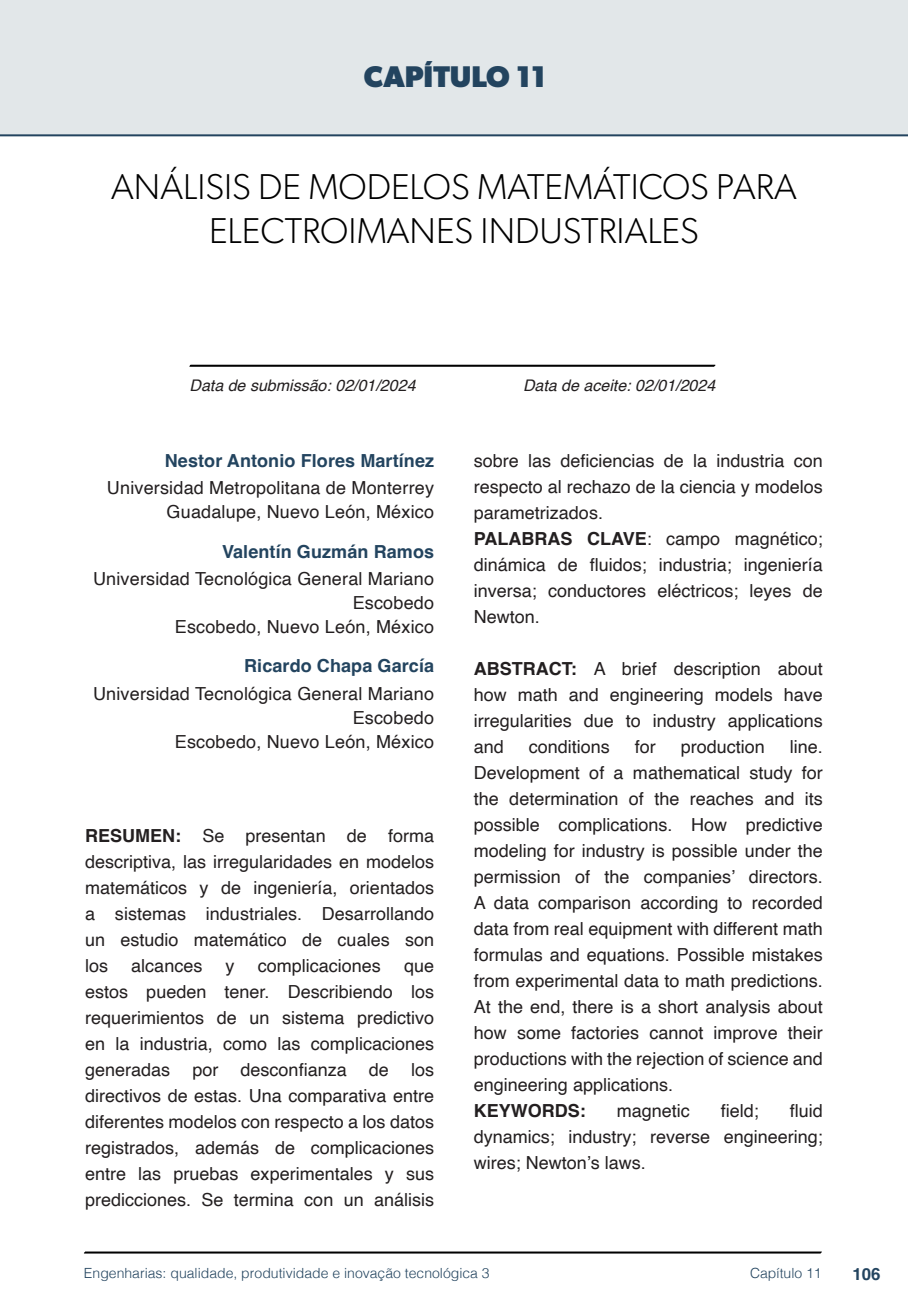
<style>
.page{position:relative;width:908px;height:1304px;background:#fff}
.page>*{position:absolute;margin:0;border:0;box-sizing:border-box;transform-origin:0 0}
.t1{font:300 36px/44px "Gibson";color:#000;text-align:center}
.t2{font:700 30px "Gibson";color:#23445f}
.t3{font:18px/26px "Helvetica";color:#231f20;text-align:justify}
.t4{font:700 18px "Helvetica";letter-spacing:.005em;color:#23445f}
.t5{font:700 18px "Helvetica";color:#231f20}
.t6{font:700 16.8px "Helvetica";color:#23445f}
.t7{font:italic 16px "Helvetica";color:#231f20}
.t8{font:300 14px "Helvetica";color:#23445f}
.s1{font-weight:700}
</style>
<div class="page">
<svg style="left:84px;top:1251px;width:737px;height:3px;background:#515151"></svg>
<svg style="left:189px;top:364px;width:526px;height:3px;background:#4f4f4f"></svg>
<div style="left:0;top:0;width:907px;height:136px;background:#e2e7e9"></div>
<div style="left:44px;top:72px;width:68px;height:61px;background:#e2e7e9"></div>
<h2 class="t2" style="left:364px;top:58px;width:183px">CAPÍTULO 11</h2>
<h1 class="t1" style="left:111px;top:164px;width:686px">ANÁLISIS DE MODELOS MATEMÁTICOS PARA<br>ELECTROIMANES INDUSTRIALES</h1>
<p class="t7" style="left:189px;top:373px;width:227px">Data de submissão: 02/01/2024</p>
<p class="t7" style="left:523px;top:373px;width:194px">Data de aceite: 02/01/2024</p>
<p class="t4" style="left:165px;top:450px;width:270px">Nestor Antonio Flores Martínez</p>
<p class="t3" style="left:107px;top:477px;width:328px;line-height:24px;text-align:right">Universidad Metropolitana de Monterrey<br>Guadalupe, Nuevo León, México</p>
<p class="t4" style="left:222px;top:540px;width:213px">Valentín Guzmán Ramos</p>
<p class="t3" style="left:93px;top:567px;width:342px;line-height:24px;text-align:right">Universidad Tecnológica General Mariano<br>Escobedo<br>Escobedo, Nuevo León, México</p>
<p class="t4" style="left:244px;top:655px;width:191px">Ricardo Chapa García</p>
<p class="t3" style="left:93px;top:682px;width:342px;line-height:24px;text-align:right">Universidad Tecnológica General Mariano<br>Escobedo<br>Escobedo, Nuevo León, México</p>
<p class="t3" style="left:85px;top:823px;width:350px"><span class="s1">RESUMEN:</span> Se presentan de forma descriptiva, las irregularidades en modelos matemáticos y de ingeniería, orientados a sistemas industriales. Desarrollando un estudio matemático de cuales son los</p>
<p class="t3" style="left:131px;top:953px;width:73px">alcances</p>
<p class="t3" style="left:225px;top:953px;width:10px">y</p>
<p class="t3" style="left:257px;top:953px;width:125px">complicaciones</p>
<p class="t3" style="left:85px;top:953px;width:350px;text-indent:319px">que estos pueden tener. Describiendo los requerimientos de un sistema predictivo en la industria, como las complicaciones generadas por desconfianza de los directivos de estas. Una comparativa entre diferentes modelos con respecto a los datos registrados, además de complicaciones entre las pruebas experimentales y sus predicciones. Se termina con un análisis</p>
<p class="t3" style="left:473px;top:448px;width:350px;text-align:left">sobre las deficiencias de la industria con respecto al rechazo de la ciencia y modelos parametrizados.<br><span class="s1">PALABRAS CLAVE</span>: campo magnético; dinámica de fluidos; industria; ingeniería inversa; conductores eléctricos; leyes de Newton.</p>
<p class="t3" style="left:473px;top:656px;width:350px"><span class="s1">ABSTRACT:</span> A brief description about how math and engineering models have irregularities due to industry applications and</p>
<p class="t3" style="left:528px;top:734px;width:83px">conditions</p>
<p class="t3" style="left:634px;top:734px;width:23px">for</p>
<p class="t3" style="left:680px;top:734px;width:86px">production</p>
<p class="t3" style="left:473px;top:734px;width:350px;text-indent:316px">line.<br>Development of a mathematical study for the determination of the reaches and its possible complications. How predictive modeling for industry is possible under the permission of the companies’ directors.<br>A data comparison according to recorded data from real equipment with different math formulas and equations. Possible mistakes from experimental data to math predictions.<br>At the end, there is a short analysis about how some factories cannot improve their productions with the rejection of science and engineering applications.</p>
<p class="t5" style="left:473px;top:1099px;width:113px">KEYWORDS:</p>
<p class="t3" style="left:616px;top:1098px;width:75px">magnetic</p>
<p class="t3" style="left:720px;top:1098px;width:40px">field;</p>
<p class="t3" style="left:473px;top:1098px;width:350px;text-indent:316px">fluid dynamics; industry; reverse engineering; wires; Newton’s laws.</p>
<p class="t8" style="left:84px;top:1261px;width:407px">Engenharias: qualidade, produtividade e inovação tecnológica 3</p>
<p class="t8" style="left:749px;top:1261px;width:73px">Capítulo 11</p>
<p class="t6" style="left:851px;top:1264px;width:30px">106</p>
</div>
